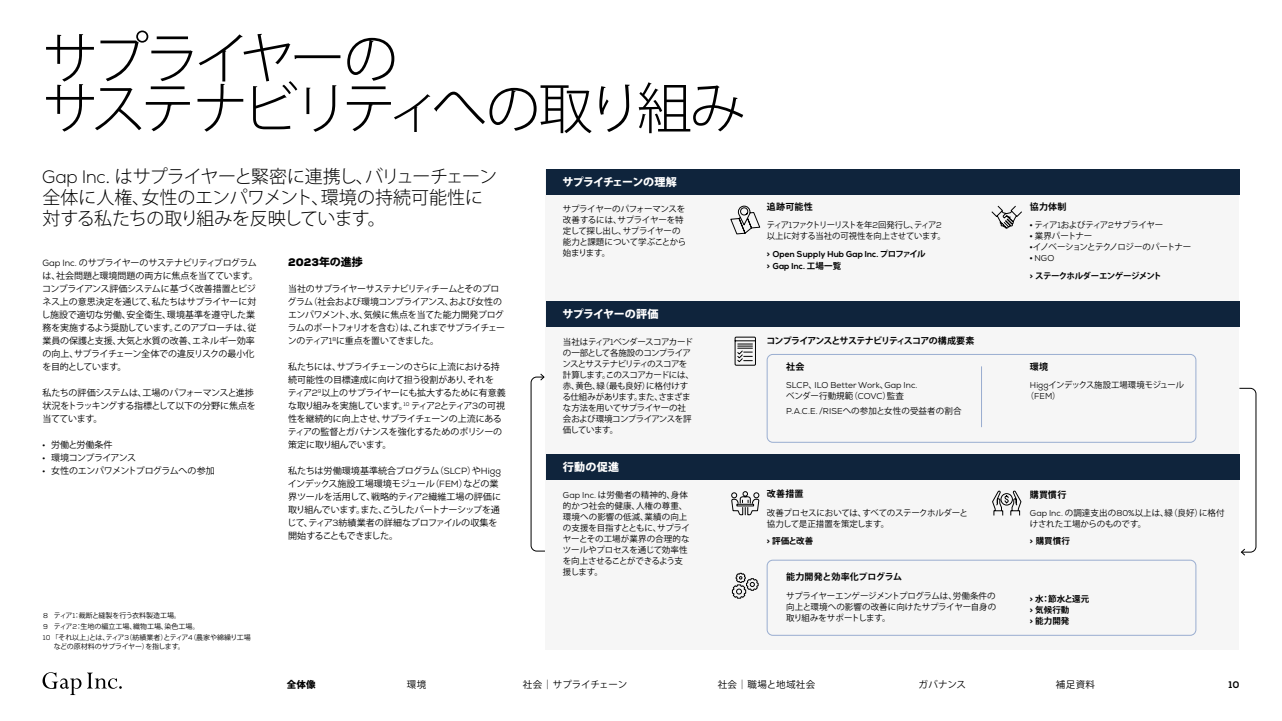
<style>
.page{position:relative;width:1282px;height:721px;background:#fff}
.page>*{position:absolute;margin:0;border:0;box-sizing:border-box;transform-origin:0 0}
.t1{font:300 55px/50px "Koz Go Pro";letter-spacing:-.085em;color:#000}
.t2{font:300 18px/21px "Koz Go Pro";letter-spacing:-.03em;color:#000}
.t3{font:800 11px "Koz Go Pro";letter-spacing:-.045em;color:#fff}
.t4{font:800 11px "Koz Go Pro";letter-spacing:-.07em;color:#fff}
.t5{font:900 11px "Nexa";color:#000}
.t6{font:9.5px "Koz Go Pro";letter-spacing:.02em;color:#000}
.t7{font:9.5px "Koz Go Pro";letter-spacing:-.01em;color:#000}
.t8{font:9.5px "Koz Go Pro";letter-spacing:.05em;color:#000}
.t9{font:800 9.5px "Koz Go Pro";color:#000}
.t10{font:700 9.5px "Nexa";color:#000}
.t11{font:9px/13px "Koz Go Pro";letter-spacing:-.03em;color:#000}
.t12{font:9px/13px "Koz Go Pro";letter-spacing:-.05em;color:#000}
.t13{font:700 9px "Koz Go Pro";letter-spacing:-.015em;color:#000}
.t14{font:700 9px "Koz Go Pro";letter-spacing:-.085em;color:#000}
.t15{font:9px "Koz Go Pro";letter-spacing:-.07em;color:#000}
.t16{font:9px "Koz Go Pro";color:#000}
.t17{font:8.5px/11px "Koz Go Pro";letter-spacing:-.03em;color:#000}
.t18{font:8.5px/11px "Koz Go Pro";letter-spacing:.01em;color:#000}
.t19{font:8.5px/11px "Koz Go Pro";letter-spacing:-.06em;color:#000}
.t20{font:700 8.5px/11.8px "Nexa";letter-spacing:.01em;color:#000}
.t21{font:8.5px "Nexa";letter-spacing:.01em;color:#000}
.t22{font:8.5px "Koz Go Pro";letter-spacing:-.07em;color:#000}
.t23{font:8.5px "Koz Go Pro";letter-spacing:-.05em;color:#000}
.t24{font:700 8.5px/11px "Koz Go Pro";letter-spacing:.01em;color:#000}
.t25{font:700 8.5px "Koz Go Pro";letter-spacing:-.07em;color:#000}
.t26{font:700 8.5px "Koz Go Pro";letter-spacing:-.03em;color:#000}
.t27{font:7px/11.1px "Koz Go Pro";letter-spacing:-.005em;color:#000}
.t28{font:7px "Koz Go Pro";letter-spacing:-.045em;color:#000}
.s1{font-family:"Nexa"}
.s2{font-family:"Nexa";font-weight:400}
.s3{font-family:"Koz Go Pro";font-weight:800}
.s4{font-family:"Koz Go Pro"}
.s5{font-family:"Nexa";font-weight:700}
.s6{font-weight:700}
</style>
<div class="page">
<svg style="left:530px;top:373px;width:15px;height:178px"></svg>
<svg style="left:1239px;top:388px;width:17px;height:167px"></svg>
<div style="left:545px;top:169px;width:694px;height:132px;background:#f6f6f6"></div>
<div style="left:546px;top:169px;width:693px;height:25px;background:#0f243c"></div>
<div style="left:545px;top:454px;width:694px;height:195px;background:#f6f6f6"></div>
<div style="left:546px;top:454px;width:693px;height:25px;background:#0f243c"></div>
<div style="left:767px;top:560px;width:428px;height:75px;border:1px solid #99add0;border-radius:6px"></div>
<div style="left:545px;top:301px;width:694px;height:153px;background:#f6f6f6"></div>
<div style="left:546px;top:301px;width:693px;height:25px;background:#0f243c"></div>
<div style="left:767px;top:354px;width:428px;height:88px;border:1px solid #99add0;border-radius:6px"></div>
<hr style="left:981px;top:366px;width:1px;height:61px;background:#99add0">
<svg style="left:991px;top:206px;width:31px;height:22px"></svg>
<svg style="left:730px;top:206px;width:30px;height:28px"></svg>
<svg style="left:731px;top:491px;width:28px;height:24px"></svg>
<svg style="left:992px;top:491px;width:29px;height:25px"></svg>
<svg style="left:732px;top:573px;width:26px;height:25px"></svg>
<svg style="left:734px;top:337px;width:21px;height:28px"></svg>
<svg style="left:43px;top:672px;width:38px;height:23px"></svg>
<svg style="left:87px;top:672px;width:35px;height:17px"></svg>
<h1 class="t1" style="left:43px;top:34px;width:704px">サプライヤーの<br>サステナビリティへの取り組み</h1>
<h2 class="t2" style="left:43px;top:166px;width:456px"><span class="s1">Gap Inc</span><span class="s2">.</span> はサプライヤーと緊密に連携し、バリューチェーン全体に人権、女性のエンパワメント、環境の持続可能性に対する私たちの取り組みを反映しています。</h2>
<p class="t5" style="left:288px;top:255px;width:76px">2023<span class="s3">年の進捗</span></p>
<p class="t12" style="left:287px;top:282px;width:219px">当社のサプライヤーサステナビリティチームとそのプログラム（社会および環境コンプライアンス、および女性のエンパワメント、水、気候に焦点を当てた能力開発プログラムのポートフォリオを含む）は、これまでサプライチェーンのティア<span class="s1">1</span><sup>8</sup>に重点を置いてきました。</p>
<p class="t11" style="left:288px;top:360px;width:219px">私たちには、サプライチェーンのさらに上流における持続可能性の目標達成に向けて担う役割があり、それを<br>ティア<span class="s1">2</span><sup>9</sup>以上のサプライヤーにも拡大するために有意義な取り組みを実施しています。<sup>10</sup> ティア<span class="s1">2</span>とティア<span class="s1">3</span>の可視性を継続的に向上させ、サプライチェーンの上流にあるティアの監督とガバナンスを強化するためのポリシーの策定に取り組んでいます。</p>
<p class="t11" style="left:287px;top:464px;width:215px">私たちは労働環境基準統合プログラム（<span class="s1">SLCP</span>）や<span class="s1">Higg</span>インデックス施設工場環境モジュール（<span class="s1">FEM</span>）などの業界ツールを活用して、戦略的ティア<span class="s1">2</span>繊維工場の評価に取り組んでいます。また、こうしたパートナーシップを通じて、ティア<span class="s1">3</span>紡績業者の詳細なプロファイルの収集を開始することもできました。</p>
<p class="t11" style="left:42px;top:256px;width:218px"><span class="s1">Gap Inc.</span> のサプライヤーのサステナビリティプログラムは、社会問題と環境問題の両方に焦点を当てています。コンプライアンス評価システムに基づく改善措置とビジネス上の意思決定を通じて、私たちはサプライヤーに対し施設で適切な労働、安全衛生、環境基準を遵守した業務を実施するよう奨励しています。このアプローチは、従業員の保護と支援、大気と水質の改善、エネルギー効率の向上、サプライチェーン全体での違反リスクの最小化を目的としています。</p>
<p class="t11" style="left:43px;top:386px;width:215px">私たちの評価システムは、工場のパフォーマンスと進捗状況をトラッキングする指標として以下の分野に焦点を当てています。</p>
<p class="t16" style="left:43px;top:439px;width:72px">• 労働と労働条件</p>
<p class="t15" style="left:43px;top:452px;width:95px">• 環境コンプライアンス</p>
<p class="t11" style="left:43px;top:464px;width:174px">• 女性のエンパワメントプログラムへの参加</p>
<p class="t27" style="left:43px;top:609px;width:209px"><span class="s1">8</span> ティア<span class="s1">1</span>：裁断と縫製を行う衣料製造工場。<br><span class="s1">9</span> ティア<span class="s1">2</span>：生地の編立工場、織物工場、染色工場。<br><span class="s1">10</span> 「それ以上」とは、ティア<span class="s1">3</span>（紡績業者）とティア<span class="s1">4</span>（農家や綿繰り工場</p>
<p class="t28" style="left:54px;top:641px;width:132px">などの原材料のサプライヤー）を指します。</p>
<p class="t4" style="left:562px;top:175px;width:116px">サプライチェーンの理解</p>
<p class="t17" style="left:563px;top:204px;width:125px">サプライヤーのパフォーマンスを改善するには、サプライヤーを特定して探し出し、サプライヤーの能力と課題について学ぶことから始まります。</p>
<p class="t3" style="left:562px;top:307px;width:97px">サプライヤーの評価</p>
<p class="t19" style="left:562px;top:336px;width:133px">当社はティア<span class="s1">1</span>ベンダースコアカードの一部として各施設のコンプライアンスとサステナビリティのスコアを計算します。このスコアカードには、赤、黄色、緑（最も良好）に格付けする仕組みがあります。また、さまざまな方法を用いてサプライヤーの社会および環境コンプライアンスを評価しています。</p>
<p class="t3" style="left:563px;top:460px;width:58px">行動の促進</p>
<p class="t18" style="left:562px;top:489px;width:129px"><span class="s1">Gap Inc.</span> は労働者の精神的、身体的かつ社会的健康、人権の尊重、環境への影響の低減、業績の向上の支援を目指すとともに、サプライヤーとその工場が業界の合理的なツールやプロセスを通じて効率性を向上させることができるよう支援します。</p>
<p class="t13" style="left:767px;top:201px;width:47px">追跡可能性</p>
<p class="t13" style="left:1029px;top:201px;width:38px">協力体制</p>
<p class="t17" style="left:766px;top:220px;width:180px">ティア<span class="s1">1</span>ファクトリーリストを年<span class="s1">2</span>回発行し、ティア<span class="s1">2</span>以上に対する当社の可視性を向上させています。</p>
<p class="t20" style="left:767px;top:248px;width:160px">&gt; Open Supply Hub Gap Inc. <span class="s4">プロファイル</span>&gt; Gap Inc. <span class="s4">工場一覧</span></p>
<p class="t14" style="left:766px;top:335px;width:209px">コンプライアンスとサステナビリティスコアの構成要素</p>
<p class="t23" style="left:1029px;top:220px;width:135px"><span class="s5">•</span> ティア<span class="s1">1</span>およびティア<span class="s1">2</span>サプライヤー</p>
<p class="t17" style="left:1029px;top:231px;width:64px"><span class="s5">•</span> 業界パートナー</p>
<p class="t22" style="left:1029px;top:242px;width:163px"><span class="s5">•</span>イノベーションとテクノロジーのパートナー</p>
<p class="t21" style="left:1029px;top:253px;width:26px"><span class="s6">•</span> NGO</p>
<p class="t25" style="left:1029px;top:270px;width:133px"><span class="s1">&gt;</span> ステークホルダーエンゲージメント</p>
<p class="t13" style="left:786px;top:361px;width:20px">社会</p>
<p class="t13" style="left:1029px;top:361px;width:20px">環境</p>
<p class="t21" style="left:786px;top:379px;width:133px">SLCP<span class="s4">、</span>ILO Better Work<span class="s4">、</span>Gap Inc.</p>
<p class="t18" style="left:786px;top:388px;width:177px;line-height:15.5px">ベンダー行動規範（<span class="s1">COVC</span>）監査<br><span class="s1">P.A.C.E.</span> /<span class="s1">RISE</span>への参加と女性の受益者の割合</p>
<p class="t17" style="left:1029px;top:379px;width:156px"><span class="s1">Higg</span>インデックス施設工場環境モジュール</p>
<p class="t21" style="left:1025px;top:390px;width:36px"><span class="s4">（</span>FEM<span class="s4">）</span></p>
<p class="t13" style="left:767px;top:488px;width:38px">改善措置</p>
<p class="t13" style="left:1029px;top:489px;width:38px">購買慣行</p>
<p class="t17" style="left:767px;top:507px;width:203px">改善プロセスにおいては、すべてのステークホルダーと協力して是正措置を策定します。</p>
<p class="t26" style="left:767px;top:535px;width:48px"><span class="s1">&gt;</span> 評価と改善</p>
<p class="t13" style="left:786px;top:571px;width:117px">能力開発と効率化プログラム</p>
<p class="t17" style="left:786px;top:590px;width:211px;text-align:justify">サプライヤーエンゲージメントプログラムは、労働条件の向上と環境への影響の改善に向けたサプライヤー自身の取り組みをサポートします。</p>
<p class="t18" style="left:1029px;top:507px;width:196px"><span class="s1">Gap Inc.</span> の調達支出の<span class="s1">80%</span>以上は、緑（良好）に格付けされた工場からのものです。</p>
<p class="t26" style="left:1029px;top:535px;width:42px"><span class="s1">&gt;</span> 購買慣行</p>
<p class="t24" style="left:1029px;top:593px;width:61px"><span class="s1">&gt;</span> 水：節水と還元<span class="s1">&gt;</span> 気候行動<br><span class="s1">&gt;</span> 能力開発</p>
<p class="t9" style="left:287px;top:678px;width:30px">全体像</p>
<p class="t6" style="left:407px;top:678px;width:21px">環境</p>
<p class="t7" style="left:523px;top:678px;width:106px">社会｜サプライチェーン</p>
<p class="t8" style="left:717px;top:678px;width:99px">社会｜職場と地域社会</p>
<p class="t6" style="left:918px;top:678px;width:49px">ガバナンス</p>
<p class="t6" style="left:1055px;top:678px;width:41px">補足資料</p>
<p class="t10" style="left:1228px;top:679px;width:12px">10</p>
</div>
